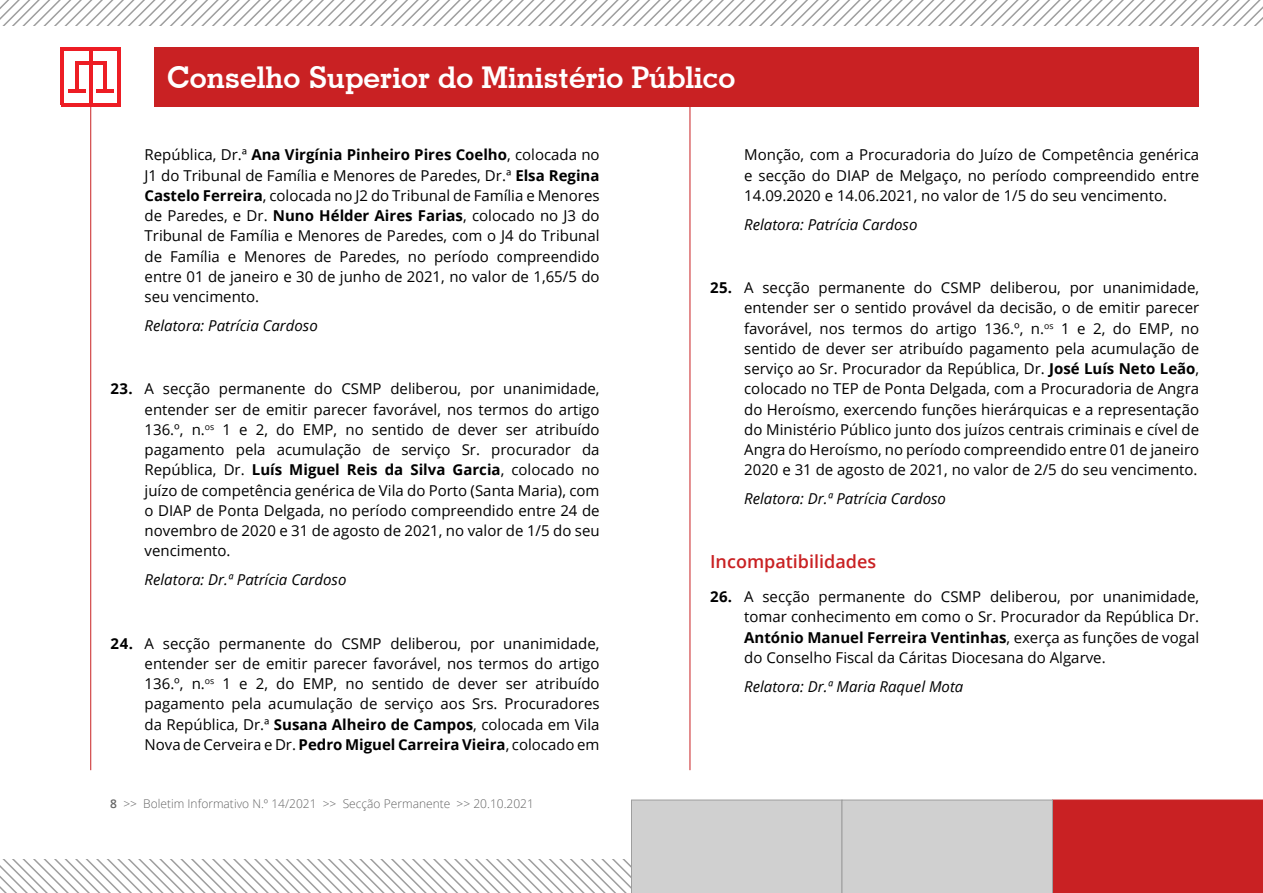
<style>
.page{position:relative;width:1263px;height:893px;background:#fff}
.page>*{position:absolute;margin:0;border:0;box-sizing:border-box;transform-origin:0 0}
.t1{font:700 30px "Geometric Slab 703 BT";color:#fff}
.t2{font:600 18px "Open Sans";color:#c92123}
.t3{font:15px/20.2px "Open Sans";color:#000;text-align:justify}
.t4{font:italic 15px "Open Sans";color:#000}
.t5{font:300 12px "Open Sans";color:#646464}
.s1{font-weight:700}
.s2{font-weight:600}
</style>
<div class="page">
<svg style="left:0;top:800px;width:1263px;height:93px"></svg>
<div style="left:154px;top:47px;width:1045px;height:60px;background:#c92123"></div>
<hr style="left:90px;top:104px;width:1px;height:666px;background:#c92123">
<hr style="left:75px;top:61px;width:3px;height:31px;background:#ed1d24">
<hr style="left:61px;top:47px;width:3px;height:58px;background:#ed1d24">
<hr style="left:117px;top:49px;width:3px;height:56px;background:#ed1d24">
<hr style="left:61px;top:103px;width:59px;height:4px;background:#ed1d24">
<hr style="left:61px;top:47px;width:59px;height:4px;background:#ed1d24">
<hr style="left:89px;top:48px;width:3px;height:56px;background:#ed1d24">
<hr style="left:68px;top:89px;width:17px;height:4px;background:#ed1d24">
<hr style="left:103px;top:61px;width:3px;height:31px;background:#ed1d24">
<hr style="left:75px;top:61px;width:31px;height:4px;background:#ed1d24">
<hr style="left:96px;top:89px;width:18px;height:4px;background:#ed1d24">
<hr style="left:690px;top:104px;width:1px;height:666px;background:#c92123">
<svg style="left:0;top:0;width:1263px;height:26px"></svg>
<h1 class="t1" style="left:167px;top:60px;width:570px">Conselho Superior do Ministério Público</h1>
<p class="t3" style="left:145px;top:144px;width:456px">República, Dr.ª <span class="s1">Ana Virgínia Pinheiro Pires Coelho</span>, colocada no J1 do Tribunal de Família e Menores de Paredes, Dr.ª <span class="s1">Elsa Regina Castelo Ferreira</span>, colocada no J2 do Tribunal de Família e Menores de Paredes, e Dr. <span class="s1">Nuno Hélder Aires Farias</span>, colocado no J3 do Tribunal de Família e Menores de Paredes, com o J4 do Tribunal de Família e Menores de Paredes, no período compreendido entre 01 de janeiro e 30 de junho de 2021, no valor de 1,65/5 do seu vencimento.</p>
<p class="t4" style="left:145px;top:315px;width:175px">Relatora: Patrícia Cardoso</p>
<p class="t3" style="left:145px;top:378px;width:456px;text-indent:-34px"><span class="s1">23.</span> A secção permanente do CSMP deliberou, por unanimidade, entender ser de emitir parecer favorável, nos termos do artigo 136.º, n.<sup>os</sup> 1 e 2, do EMP, no sentido de dever ser atribuído pagamento pela acumulação de serviço Sr. procurador da República, Dr. <span class="s1">Luís Miguel Reis da Silva Garcia</span>, colocado no juízo de competência genérica de Vila do Porto (Santa Maria), com o DIAP de Ponta Delgada, no período compreendido entre 24 de novembro de 2020 e 31 de agosto de 2021, no valor de 1/5 do seu vencimento.</p>
<p class="t4" style="left:145px;top:569px;width:203px">Relatora: Dr.ª Patrícia Cardoso</p>
<p class="t3" style="left:145px;top:633px;width:456px;text-indent:-34px"><span class="s1">24.</span> A secção permanente do CSMP deliberou, por unanimidade, entender ser de emitir parecer favorável, nos termos do artigo 136.º, n.<sup>os</sup> 1 e 2, do EMP, no sentido de dever ser atribuído pagamento pela acumulação de serviço aos Srs. Procuradores da República, Dr.ª <span class="s1">Susana Alheiro de Campos</span>, colocada em Vila Nova de Cerveira e Dr. <span class="s1">Pedro Miguel Carreira Vieira</span>, colocado em</p>
<p class="t5" style="left:110px;top:795px;width:425px"><span class="s2">8</span> &gt;&gt; Boletim Informativo N.º 14/2021 &gt;&gt; Secção Permanente &gt;&gt; 20.10.2021</p>
<p class="t3" style="left:744px;top:144px;width:456px">Monção, com a Procuradoria do Juízo de Competência genérica e secção do DIAP de Melgaço, no período compreendido entre 14.09.2020 e 14.06.2021, no valor de 1/5 do seu vencimento.</p>
<p class="t4" style="left:744px;top:214px;width:175px">Relatora: Patrícia Cardoso</p>
<p class="t3" style="left:744px;top:277px;width:456px;text-indent:-34px"><span class="s1">25.</span> A secção permanente do CSMP deliberou, por unanimidade, entender ser o sentido provável da decisão, o de emitir parecer favorável, nos termos do artigo 136.º, n.<sup>os</sup> 1 e 2, do EMP, no sentido de dever ser atribuído pagamento pela acumulação de serviço ao Sr. Procurador da República, Dr. <span class="s1">José Luís Neto Leão</span>, colocado no TEP de Ponta Delgada, com a Procuradoria de Angra do Heroísmo, exercendo funções hierárquicas e a representação do Ministério Público junto dos juízos centrais criminais e cível de Angra do Heroísmo, no período compreendido entre 01 de janeiro 2020 e 31 de agosto de 2021, no valor de 2/5 do seu vencimento.</p>
<p class="t4" style="left:744px;top:488px;width:203px">Relatora: Dr.ª Patrícia Cardoso</p>
<p class="t2" style="left:710px;top:549px;width:168px">Incompatibilidades</p>
<p class="t3" style="left:744px;top:586px;width:456px;text-indent:-34px"><span class="s1">26.</span> A secção permanente do CSMP deliberou, por unanimidade, tomar conhecimento em como o Sr. Procurador da República Dr.<br><span class="s1">António Manuel Ferreira Ventinhas</span>, exerça as funções de vogal do Conselho Fiscal da Cáritas Diocesana do Algarve.</p>
<p class="t4" style="left:744px;top:676px;width:221px">Relatora: Dr.ª Maria Raquel Mota</p>
</div>
